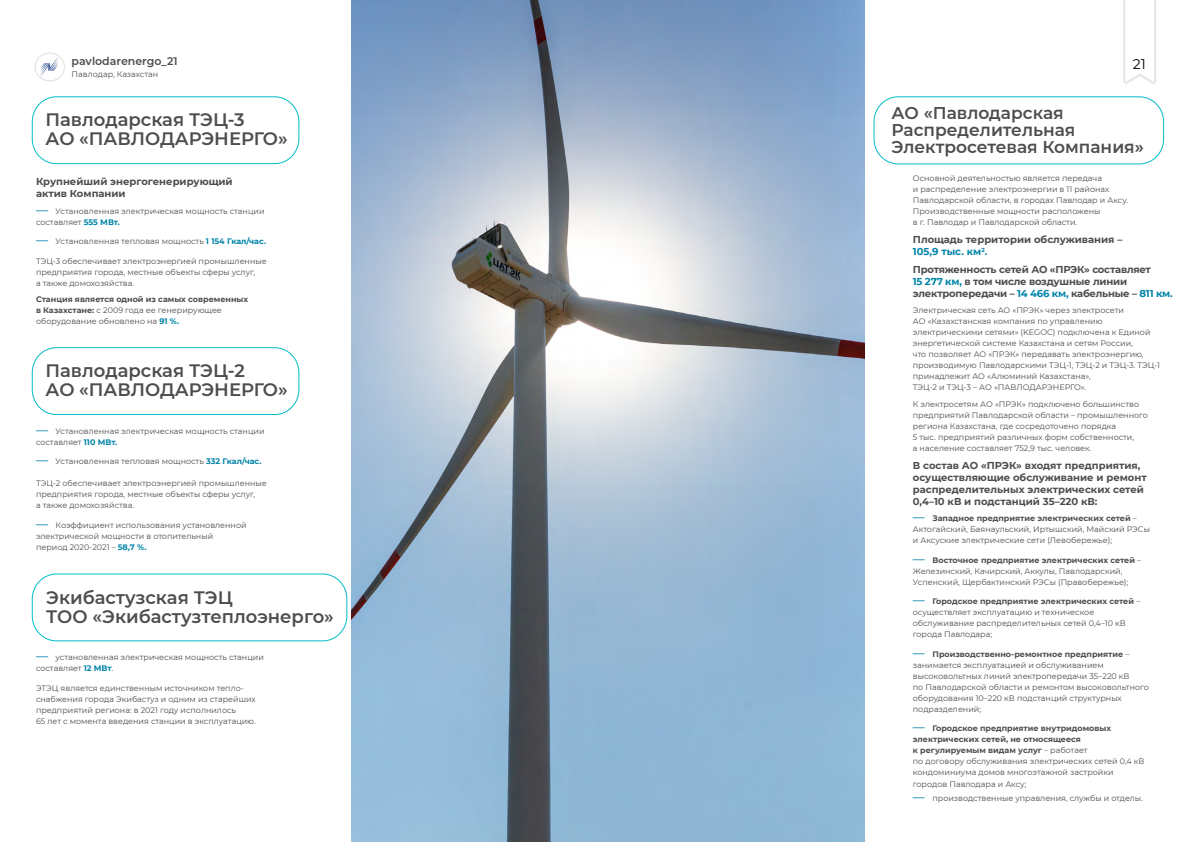
<style>
.page{position:relative;width:1191px;height:842px;background:#fff}
.page>*{position:absolute;margin:0;border:0;box-sizing:border-box;transform-origin:0 0}
.t1{font:600 18px/19px "Montserrat";color:#4d4d4f}
.t2{font:600 17px/17px "Montserrat";color:#4d4d4f}
.t3{font:14px "Montserrat";color:#000}
.t4{font:600 11px "Montserrat";color:#4d4d4f}
.t5{font:700 10px/12px "Montserrat";color:#4d4d4f}
.t6{font:700 10px/12px "Montserrat";letter-spacing:-.02em;color:#4d4d4f}
.t7{font:8px/11px "Montserrat";color:#4d4d4f}
.t8{font:700 8px/11px "Montserrat";color:#4d4d4f}
.s1{font-weight:500;font-size:12px;color:#0084a9}
.s2{font-weight:700;color:#0084a9}
.s3{font-weight:400}
.s4{color:#0084a9}
.s5{font-weight:700}
</style>
<div class="page">
<svg style="left:1123px;top:0;width:33px;height:84px"></svg>
<div style="left:35px;top:53px;width:30px;height:28px;border:1px solid #dedfe0;border-radius:50%"></div>
<svg style="left:41px;top:57px;width:17px;height:19px"></svg>
<img style="left:351px;top:0;width:513px;height:842px">
<div style="left:32px;top:96px;width:267px;height:68px;border:1px solid #00bcc9;border-radius:24px"></div>
<div style="left:32px;top:347px;width:267px;height:68px;border:1px solid #00bcc9;border-radius:24px"></div>
<div style="left:32px;top:573px;width:315px;height:68px;border:1px solid #00bcc9;border-radius:24px"></div>
<div style="left:873px;top:96px;width:291px;height:68px;border:1px solid #00bcc9;border-radius:24px"></div>
<h3 class="t4" style="left:72px;top:53px;width:108px">pavlodarenergo_21</h3>
<p class="t7" style="left:72px;top:68px;width:88px">Павлодар, Казахстан</p>
<h1 class="t1" style="left:46px;top:110px;width:244px">Павлодарская ТЭЦ-3<br>АО «ПАВЛОДАРЭНЕРГО»</h1>
<p class="t5" style="left:36px;top:175px;width:198px">Крупнейший энергогенерирующий актив Компании</p>
<p class="t7" style="left:36px;top:205px;width:230px"><span class="s1">―</span> Установленная электрическая мощность станции составляет <span class="s2">555 МВт.</span></p>
<p class="t7" style="left:36px;top:235px;width:232px"><span class="s1">―</span> Установленная тепловая мощность <span class="s2">1 154 Гкал/час.</span></p>
<p class="t7" style="left:36px;top:255px;width:232px">ТЭЦ-3 обеспечивает электроэнергией промышленные предприятия города, местные объекты сферы услуг,<br>а также домохозяйства.</p>
<p class="t8" style="left:36px;top:293px;width:214px">Станция является одной из самых современных в Казахстане: <span class="s3">с 2009 года ее генерирующее оборудование обновлено на</span> <span class="s4">91 %.</span></p>
<h1 class="t1" style="left:46px;top:361px;width:244px">Павлодарская ТЭЦ-2<br>АО «ПАВЛОДАРЭНЕРГО»</h1>
<p class="t7" style="left:36px;top:425px;width:230px"><span class="s1">―</span> Установленная электрическая мощность станции составляет <span class="s2">110 МВт.</span></p>
<p class="t7" style="left:36px;top:456px;width:227px"><span class="s1">―</span> Установленная тепловая мощность <span class="s2">332 Гкал/час.</span></p>
<p class="t7" style="left:36px;top:478px;width:232px">ТЭЦ-2 обеспечивает электроэнергией промышленные предприятия города, местные объекты сферы услуг,<br>а также домохозяйства.</p>
<p class="t7" style="left:36px;top:519px;width:212px"><span class="s1">―</span> Коэффициент использования установленной электрической мощности в отопительный период 2020-2021 – <span class="s2">58,7 %.</span></p>
<h1 class="t1" style="left:46px;top:587px;width:289px">Экибастузская ТЭЦ<br>ТОО «Экибастузтеплоэнерго»</h1>
<p class="t7" style="left:36px;top:651px;width:229px"><span class="s1">―</span> установленная электрическая мощность станции составляет <span class="s2">12 МВт</span>.</p>
<p class="t7" style="left:36px;top:682px;width:221px">ЭТЭЦ является единственным источником тепло&shy;снабжения города Экибастуз и одним из старейших предприятий региона: в 2021 году исполнилось<br>65 лет с момента введения станции в эксплуатацию.</p>
<h3 class="t3" style="left:1133px;top:54px;width:15px">21</h3>
<h2 class="t2" style="left:891px;top:103px;width:254px">АО «Павлодарская<br>Распределительная<br>Электросетевая Компания»</h2>
<p class="t7" style="left:913px;top:173px;width:217px">Основной деятельностью является передача<br>и распределение электроэнергии в 11 районах Павлодарской области, в городах Павлодар и Аксу.<br>Производственные мощности расположены<br>в г. Павлодар и Павлодарской области.</p>
<p class="t5" style="left:913px;top:233px;width:211px">Площадь территории обслуживания –<br><span class="s4">105,9 тыс. км</span><sup>2</sup><span class="s4">.</span></p>
<p class="t6" style="left:913px;top:263px;width:261px">Протяженность сетей АО «ПРЭК» составляет<br><span class="s4">15 277 км,</span> в том числе воздушные линии электропередачи – <span class="s4">14 466 км,</span> кабельные – <span class="s4">811 км.</span></p>
<p class="t7" style="left:913px;top:305px;width:249px">Электрическая сеть АО «ПРЭК» через электросети<br>АО «Казахстанская компания по управлению электрическими сетями» (KEGOC) подключена к Единой энергетической системе Казахстана и сетям России,<br>что позволяет АО «ПРЭК» передавать электроэнергию, производимую Павлодарскими ТЭЦ-1, ТЭЦ-2 и ТЭЦ-3. ТЭЦ-1 принадлежит АО «Алюминий Казахстана»,<br>ТЭЦ-2 и ТЭЦ-3 – АО «ПАВЛОДАРЭНЕРГО».</p>
<p class="t7" style="left:913px;top:398px;width:236px">К электросетям АО «ПРЭК» подключено большинство предприятий Павлодарской области – промышленного региона Казахстана, где сосредоточено порядка<br>5 тыс. предприятий различных форм собственности,<br>а население составляет 752,9 тыс. человек.</p>
<p class="t5" style="left:913px;top:459px;width:235px">В состав АО «ПРЭК» входят предприятия, осуществляющие обслуживание и ремонт распределительных электрических сетей 0,4–10 кВ и подстанций 35–220 кВ:</p>
<p class="t7" style="left:913px;top:513px;width:238px"><span class="s1">―</span> <span class="s5">Западное предприятие электрических сетей</span> –<br>Актогайский, Баянаульский, Иртышский, Майский РЭСы и Аксуские электрические сети (Левобережье);</p>
<p class="t7" style="left:913px;top:554px;width:230px"><span class="s1">―</span> <span class="s5">Восточное предприятие электрических сетей</span> –<br>Железинский, Качирский, Аккулы, Павлодарский,<br>Успенский, Щербактинский РЭСы (Правобережье);</p>
<p class="t7" style="left:913px;top:596px;width:229px"><span class="s1">―</span> <span class="s5">Городское предприятие электрических сетей</span> – осуществляет эксплуатацию и техническое обслуживание распределительных сетей 0,4–10 кВ города Павлодара;</p>
<p class="t7" style="left:913px;top:648px;width:237px"><span class="s1">―</span> <span class="s5">Производственно-ремонтное предприятие</span> – занимается эксплуатацией и обслуживанием высоковольтных линий электропередачи 35–220 кВ<br>по Павлодарской области и ремонтом высоковольтного оборудования 10–220 кВ подстанций структурных подразделений;</p>
<p class="t7" style="left:913px;top:723px;width:233px"><span class="s1">―</span> <span class="s5">Городское предприятие внутридомовых электрических сетей, не относящееся<br>к регулируемым видам услуг</span> – работает<br>по договору обслуживания электрических сетей 0,4 кВ кондоминиума домов многоэтажной застройки городов Павлодара и Аксу;</p>
<p class="t7" style="left:913px;top:792px;width:231px"><span class="s1">―</span> производственные управления, службы и отделы.</p>
</div>
